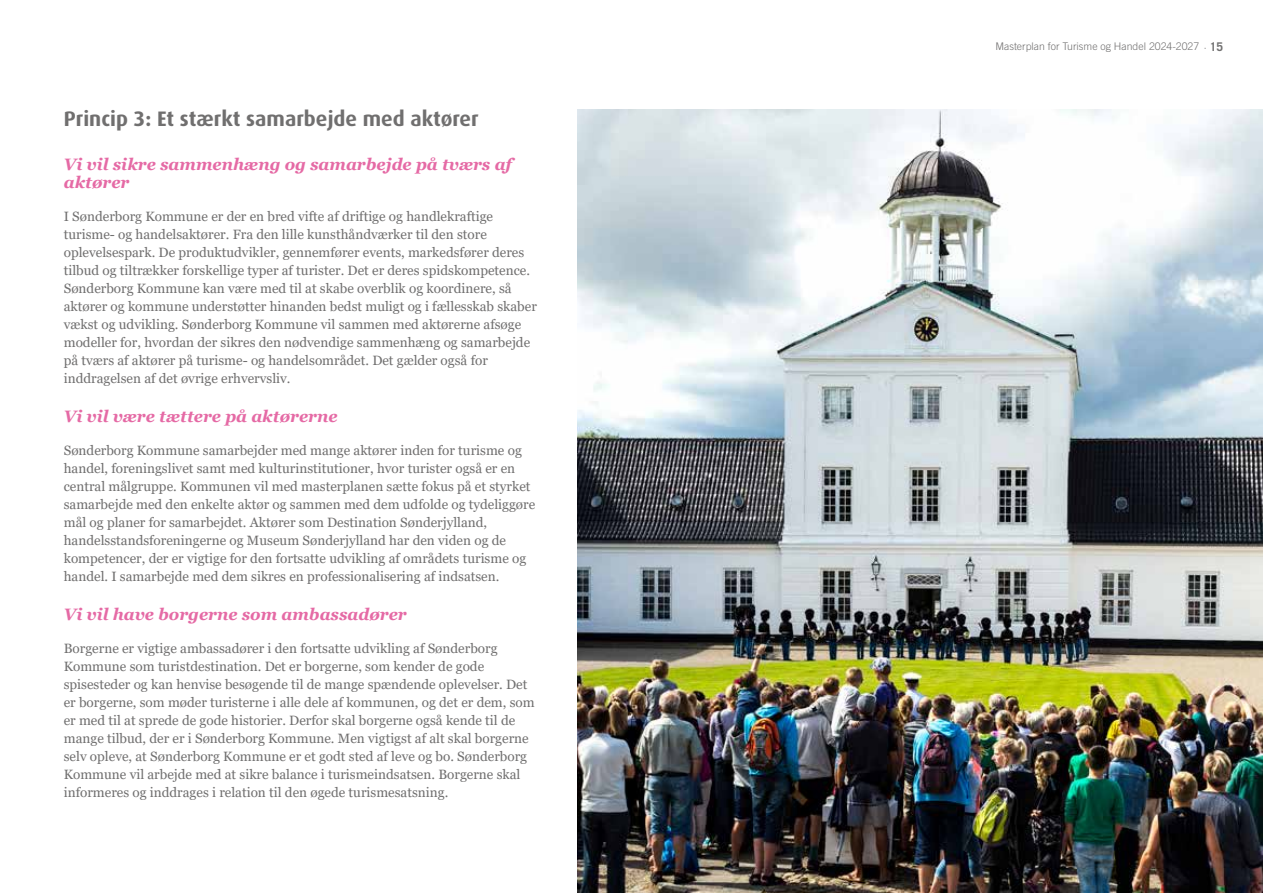
<style>
.page{position:relative;width:1263px;height:893px;background:#fff}
.page>*{position:absolute;margin:0;border:0;box-sizing:border-box;transform-origin:0 0}
.t1{font:700 21px "Dax Pro";color:#706f6f}
.t2{font:italic 700 16.5px/18px "Georgia";color:#e56aa5}
.t3{font:13.5px/18px "Georgia";color:#706f6f}
.t4{font:300 10.5px "Trade Gothic LT Std";color:#706f6f}
.s1{font-weight:700;font-size:12px}
</style>
<div class="page">
<img style="left:578px;top:109px;width:685px;height:784px">
<h1 class="t1" style="left:64px;top:104px;width:416px">Princip 3: Et stærkt samarbejde med aktører</h1>
<p class="t2" style="left:64px;top:155px;width:450px">Vi vil sikre sammenhæng og samarbejde på tværs af aktører</p>
<p class="t3" style="left:64px;top:207px;width:475px">I Sønderborg Kommune er der en bred vifte af driftige og handlekraftige turisme- og handelsaktører. Fra den lille kunsthåndværker til den store oplevelsespark. De produktudvikler, gennemfører events, markedsfører deres tilbud og tiltrækker forskellige typer af turister. Det er deres spidskompetence.<br>Sønderborg Kommune kan være med til at skabe overblik og koordinere, så aktører og kommune understøtter hinanden bedst muligt og i fællesskab skaber vækst og udvikling. Sønderborg Kommune vil sammen med aktørerne afsøge modeller for, hvordan der sikres den nødvendige sammenhæng og samarbejde på tværs af aktører på turisme- og handelsområdet. Det gælder også for inddragelsen af det øvrige erhvervsliv.</p>
<p class="t2" style="left:64px;top:407px;width:275px">Vi vil være tættere på aktørerne</p>
<p class="t3" style="left:64px;top:441px;width:473px">Sønderborg Kommune samarbejder med mange aktører inden for turisme og handel, foreningslivet samt med kulturinstitutioner, hvor turister også er en central målgruppe. Kommunen vil med masterplanen sætte fokus på et styrket samarbejde med den enkelte aktør og sammen med dem udfolde og tydeliggøre mål og planer for samarbejdet. Aktører som Destination Sønderjylland, handelsstandsforeningerne og Museum Sønderjylland har den viden og de kompetencer, der er vigtige for den fortsatte udvikling af områdets turisme og handel. I samarbejde med dem sikres en professionalisering af indsatsen.</p>
<p class="t2" style="left:64px;top:605px;width:344px">Vi vil have borgerne som ambassadører</p>
<p class="t3" style="left:64px;top:639px;width:472px">Borgerne er vigtige ambassadører i den fortsatte udvikling af Sønderborg Kommune som turistdestination. Det er borgerne, som kender de gode spisesteder og kan henvise besøgende til de mange spændende oplevelser. Det er borgerne, som møder turisterne i alle dele af kommunen, og det er dem, som er med til at sprede de gode historier. Derfor skal borgerne også kende til de mange tilbud, der er i Sønderborg Kommune. Men vigtigst af alt skal borgerne selv opleve, at Sønderborg Kommune er et godt sted af leve og bo. Sønderborg Kommune vil arbejde med at sikre balance i turismeindsatsen. Borgerne skal informeres og inddrages i relation til den øgede turismesatsning.</p>
<p class="t4" style="left:995px;top:40px;width:229px">Masterplan for Turisme og Handel 2024-2027 · <span class="s1">15</span></p>
</div>
